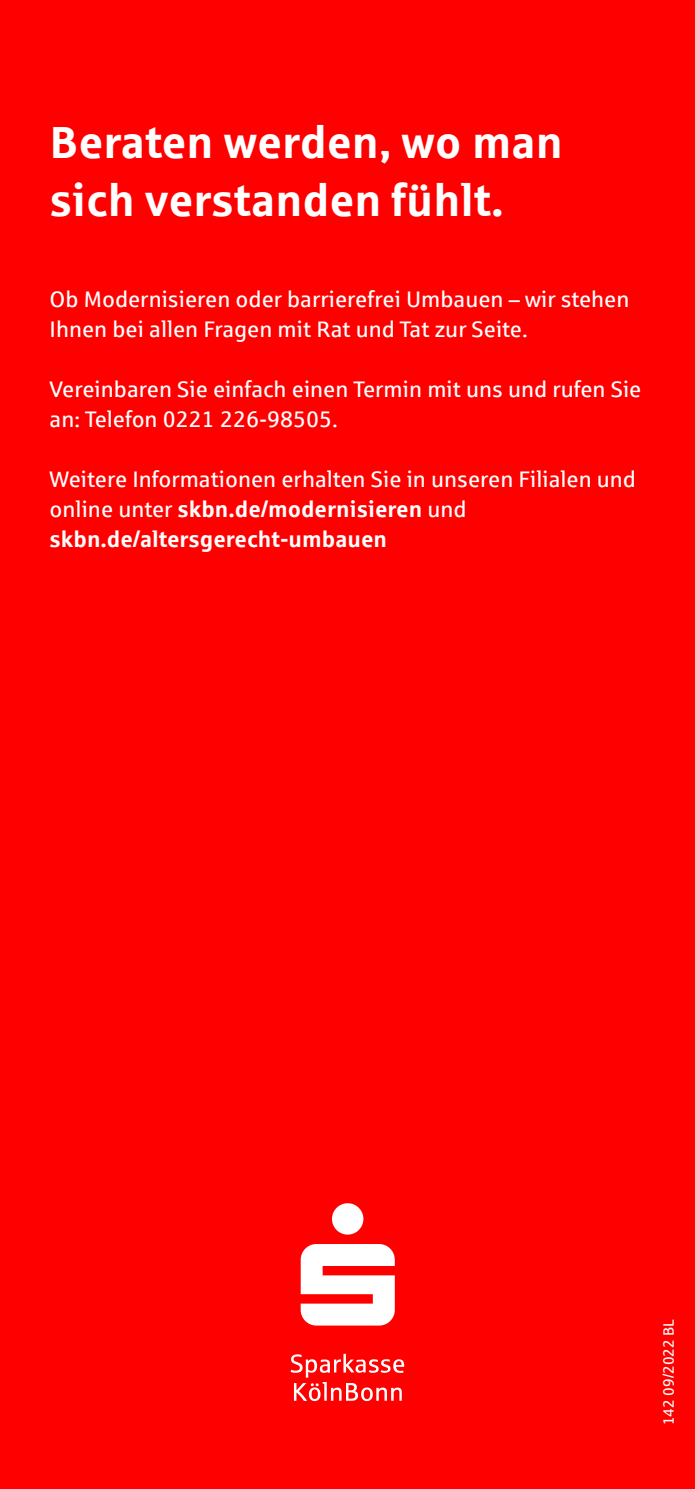
<style>
.page{position:relative;width:695px;height:1489px;background:#fff}
.page>*{position:absolute;margin:0;border:0;box-sizing:border-box;transform-origin:0 0}
.t1{font:700 45px/58.5px "Sparkasse Rg";color:#fff}
.t2{font:22.5px/30px "Sparkasse Rg";color:#fff}
.t3{font:15px "Sparkasse Rg";color:#fff}
.s1{font-weight:700}
</style>
<div class="page">
<div style="left:0;top:0;width:694px;height:1488px;background:#f00"></div>
<svg style="left:300px;top:1203px;width:95px;height:122px"></svg>
<svg style="left:290px;top:1353px;width:114px;height:47px"></svg>
<h1 class="t1" style="left:50px;top:111px;width:514px">Beraten werden, wo man sich verstanden fühlt.</h1>
<p class="t2" style="left:50px;top:283px;width:581px">Ob Modernisieren oder barrierefrei Umbauen – wir stehen<br>Ihnen bei allen Fragen mit Rat und Tat zur Seite.</p>
<p class="t2" style="left:50px;top:373px;width:593px">Vereinbaren Sie einfach einen Termin mit uns und rufen Sie an: Telefon 0221 226-98505.</p>
<p class="t2" style="left:50px;top:463px;width:588px">Weitere Informationen erhalten Sie in unseren Filialen und online unter <span class="s1">skbn.de/modernisieren</span> und <span class="s1">skbn.de/altersgerecht-umbauen</span></p>
<p class="t3" style="left:659px;top:1424px;width:108px;rotate:-90deg">142 09/2022 BL</p>
</div>
